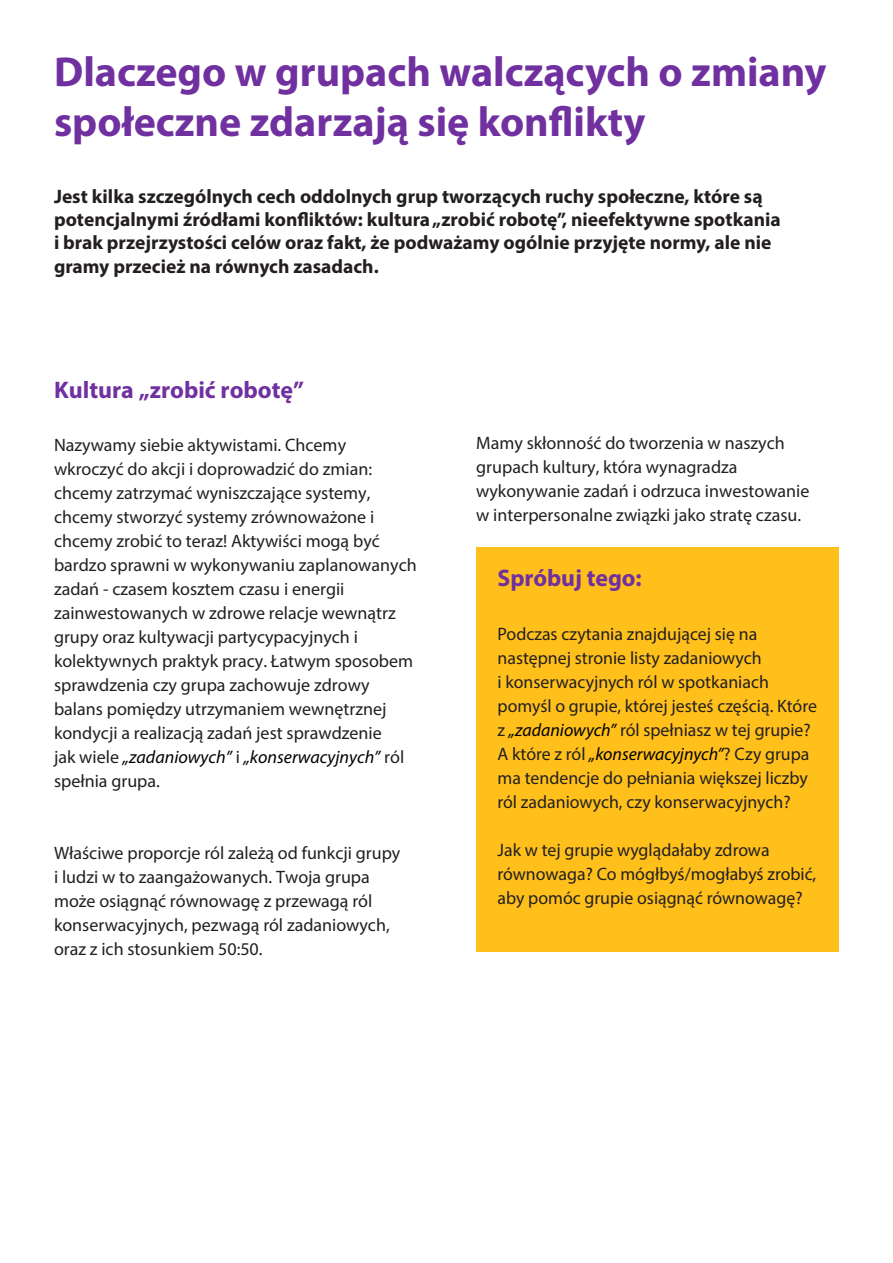
<style>
.page{position:relative;width:893px;height:1263px;background:#fff}
.page>*{position:absolute;margin:0;border:0;box-sizing:border-box;transform-origin:0 0}
.Main_Header{font:700 42px/50.4px "Myriad Pro";color:#7030a0}
.Header_1{font:700 24px "Myriad Pro";color:#7030a0}
.Sub_main_title{font:700 19.5px/23.4px "Myriad Pro";color:#231f20}
.Body{font:18px/24px "Myriad Pro";color:#231f20}
.s1{font-style:italic;color:#000}
</style>
<div class="page">
<div style="left:476px;top:547px;width:363px;height:404px;background:#ffc01b"></div>
<p class="Main_Header" style="left:54px;top:45px;width:774px">Dlaczego w grupach walczących o zmiany społeczne zdarzają się konflikty</p>
<p class="Sub_main_title" style="left:54px;top:184px;width:728px">Jest kilka szczególnych cech oddolnych grup tworzących ruchy społeczne, które są potencjalnymi źródłami konfliktów: kultura „zrobić robotę”, nieefektywne spotkania i brak przejrzystości celów oraz fakt, że podważamy ogólnie przyjęte normy, ale nie gramy przecież na równych zasadach.</p>
<p class="Header_1" style="left:54px;top:374px;width:252px">Kultura „zrobić robotę”</p>
<p class="Body" style="left:54px;top:433px;width:364px">Nazywamy siebie aktywistami. Chcemy wkroczyć do akcji i doprowadzić do zmian: chcemy zatrzymać wyniszczające systemy, chcemy stworzyć systemy zrównoważone i chcemy zrobić to teraz! Aktywiści mogą być bardzo sprawni w wykonywaniu zaplanowanych zadań - czasem kosztem czasu i energii zainwestowanych w zdrowe relacje wewnątrz grupy oraz kultywacji partycypacyjnych i kolektywnych praktyk pracy. Łatwym sposobem sprawdzenia czy grupa zachowuje zdrowy balans pomiędzy utrzymaniem wewnętrznej kondycji a realizacją zadań jest sprawdzenie<br>jak wiele <span class="s1">„zadaniowych”</span> i <span class="s1">„konserwacyjnych”</span> ról spełnia grupa.</p>
<p class="Body" style="left:54px;top:841px;width:348px">Właściwe proporcje ról zależą od funkcji grupy i ludzi w to zaangażowanych. Twoja grupa może osiągnąć równowagę z przewagą ról konserwacyjnych, pezwagą ról zadaniowych, oraz z ich stosunkiem 50:50.</p>
<p class="Body" style="left:476px;top:431px;width:335px">Mamy skłonność do tworzenia w naszych grupach kultury, która wynagradza wykonywanie zadań i odrzuca inwestowanie w interpersonalne związki jako stratę czasu.</p>
<p class="Header_1" style="left:497px;top:562px;width:146px">Spróbuj tego:</p>
<p class="Body" style="left:497px;top:621px;width:321px">Podczas czytania znajdującej się na następnej stronie listy zadaniowych<br>i konserwacyjnych ról w spotkaniach pomyśl o grupie, której jesteś częścią. Które z <span class="s1">„zadaniowych”</span> ról spełniasz w tej grupie?<br>A które z ról <span class="s1">„konserwacyjnych”</span>? Czy grupa ma tendencje do pełniania większej liczby ról zadaniowych, czy konserwacyjnych?</p>
<p class="Body" style="left:497px;top:837px;width:320px">Jak w tej grupie wyglądałaby zdrowa równowaga? Co mógłbyś/mogłabyś zrobić, aby pomóc grupie osiągnąć równowagę?</p>
</div>
